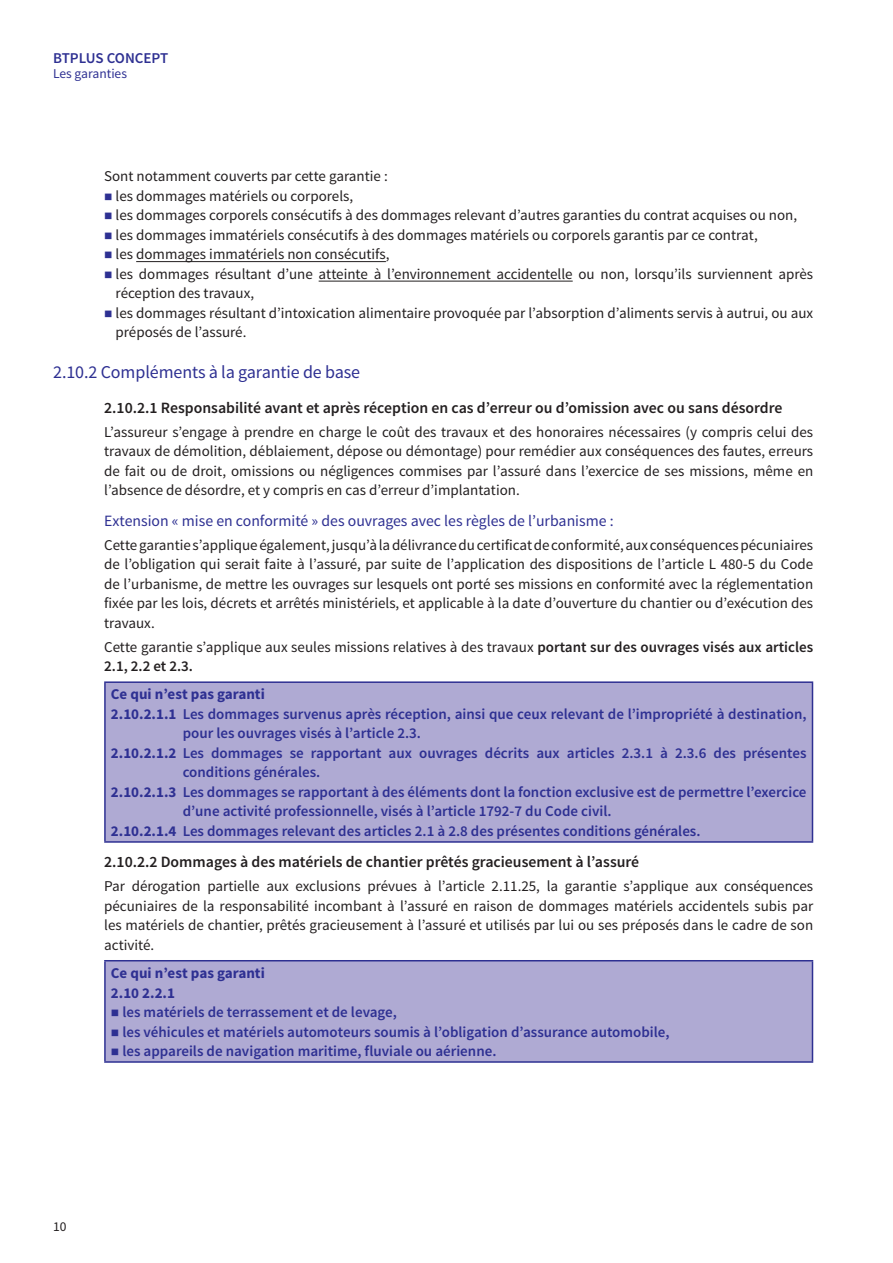
<style>
.page{position:relative;width:893px;height:1263px;background:#fff}
.page>*{position:absolute;margin:0;border:0;box-sizing:border-box;transform-origin:0 0}
.t1{font:18px "Source Sans Pro";letter-spacing:-.005em;color:#2e3092}
.t2{font:600 15.75px "Source Sans Pro";color:#231f20}
.t3{font:15.75px "Source Sans Pro";color:#2e3092}
.t4{font:15px/19.5px "Source Sans Pro";color:#231f20}
.t5{font:600 15px "Source Sans Pro";color:#2e3092}
.t6{font:700 15px/19.5px "Source Sans Pro";color:#2e3092}
.t7{font:13.5px "Source Sans Pro";color:#2e3092}
.t8{font:13.5px "Source Sans Pro";color:#231f20}
.s1{color:#2e3092}
.s2{font-weight:600}
.s3{font-weight:700}
</style>
<div class="page">
<hr style="left:136px;top:261px;width:250px;height:1px;background:#231f20">
<hr style="left:319px;top:281px;width:254px;height:1px;background:#231f20">
<div style="left:105px;top:682px;width:707px;height:160px;background:#afaad3"></div>
<hr style="left:104px;top:681px;width:709px;height:2px;background:#2e3092">
<hr style="left:104px;top:683px;width:2px;height:158px;background:#2e3092">
<hr style="left:812px;top:683px;width:1px;height:158px;background:#2e3092">
<hr style="left:104px;top:841px;width:709px;height:2px;background:#2e3092">
<div style="left:105px;top:961px;width:707px;height:101px;background:#afaad3"></div>
<hr style="left:104px;top:960px;width:709px;height:1px;background:#2e3092">
<hr style="left:104px;top:961px;width:2px;height:100px;background:#2e3092">
<hr style="left:812px;top:961px;width:1px;height:100px;background:#2e3092">
<hr style="left:104px;top:1061px;width:709px;height:2px;background:#2e3092">
<p class="t5" style="left:53px;top:51px;width:117px">BTPLUS CONCEPT</p>
<p class="t7" style="left:53px;top:67px;width:75px">Les garanties</p>
<p class="t4" style="left:104px;top:167px;width:285px">Sont notamment couverts par cette garantie :</p>
<p class="t4" style="left:104px;top:187px;width:251px"><span class="s1">■</span> les dommages matériels ou corporels,</p>
<p class="t4" style="left:104px;top:206px;width:694px"><span class="s1">■</span> les dommages corporels consécutifs à des dommages relevant d’autres garanties du contrat acquises ou non,</p>
<p class="t4" style="left:104px;top:226px;width:655px"><span class="s1">■</span> les dommages immatériels consécutifs à des dommages matériels ou corporels garantis par ce contrat,</p>
<p class="t4" style="left:104px;top:245px;width:287px"><span class="s1">■</span> les dommages immatériels non consécutifs,</p>
<p class="t4" style="left:116px;top:265px;width:699px;text-indent:-11px"><span class="s1">■</span> les dommages résultant d’une atteinte à l’environnement accidentelle ou non, lorsqu’ils surviennent après réception des travaux,</p>
<p class="t4" style="left:116px;top:304px;width:699px;text-indent:-11px"><span class="s1">■</span> les dommages résultant d’intoxication alimentaire provoquée par l’absorption d’aliments servis à autrui, ou aux préposés de l’assuré.</p>
<p class="t1" style="left:53px;top:363px;width:309px">2.10.2 Compléments à la garantie de base</p>
<p class="t2" style="left:104px;top:400px;width:680px">2.10.2.1 Responsabilité avant et après réception en cas d’erreur ou d’omission avec ou sans désordre</p>
<p class="t4" style="left:104px;top:423px;width:711px;text-align:justify">L’assureur s’engage à prendre en charge le coût des travaux et des honoraires nécessaires (y compris celui des travaux de démolition, déblaiement, dépose ou démontage) pour remédier aux conséquences des fautes, erreurs de fait ou de droit, omissions ou négligences commises par l’assuré dans l’exercice de ses missions, même en l’absence de désordre, et y compris en cas d’erreur d’implantation.</p>
<p class="t3" style="left:104px;top:513px;width:511px">Extension « mise en conformité » des ouvrages avec les règles de l’urbanisme :</p>
<p class="t4" style="left:104px;top:536px;width:711px;text-align:justify">Cette garantie s’applique également, jusqu’à la délivrance du certificat de conformité, aux conséquences pécuniaires de l’obligation qui serait faite à l’assuré, par suite de l’application des dispositions de l’article L 480-5 du Code de l’urbanisme, de mettre les ouvrages sur lesquels ont porté ses missions en conformité avec la réglementation fixée par les lois, décrets et arrêtés ministériels, et applicable à la date d’ouverture du chantier ou d’exécution des travaux.</p>
<p class="t4" style="left:104px;top:637px;width:711px">Cette garantie s’applique aux seules missions relatives à des travaux <span class="s2">portant sur des ouvrages visés aux articles<br>2.1, 2.2 et 2.3.</span></p>
<p class="t6" style="left:111px;top:685px;width:155px">Ce qui n’est pas garanti</p>
<p class="t5" style="left:111px;top:707px;width:697px"><span class="s3">2.10.2.1.1</span> Les dommages survenus après réception, ainsi que ceux relevant de l’impropriété à destination,</p>
<p class="t5" style="left:183px;top:726px;width:240px">pour les ouvrages visés à l’article 2.3.</p>
<p class="t5" style="left:111px;top:746px;width:697px"><span class="s3">2.10.2.1.2</span> Les dommages se rapportant aux ouvrages décrits aux articles 2.3.1 à 2.3.6 des présentes</p>
<p class="t5" style="left:183px;top:765px;width:139px">conditions générales.</p>
<p class="t5" style="left:111px;top:785px;width:697px"><span class="s3">2.10.2.1.3</span> Les dommages se rapportant à des éléments dont la fonction exclusive est de permettre l’exercice</p>
<p class="t5" style="left:183px;top:804px;width:430px">d’une activité professionnelle, visés à l’article 1792-7 du Code civil.</p>
<p class="t5" style="left:111px;top:824px;width:591px"><span class="s3">2.10.2.1.4</span> Les dommages relevant des articles 2.1 à 2.8 des présentes conditions générales.</p>
<p class="t2" style="left:104px;top:854px;width:537px">2.10.2.2 Dommages à des matériels de chantier prêtés gracieusement à l’assuré</p>
<p class="t4" style="left:104px;top:877px;width:711px;text-align:justify">Par dérogation partielle aux exclusions prévues à l’article 2.11.25, la garantie s’applique aux conséquences pécuniaires de la responsabilité incombant à l’assuré en raison de dommages matériels accidentels subis par les matériels de chantier, prêtés gracieusement à l’assuré et utilisés par lui ou ses préposés dans le cadre de son activité.</p>
<p class="t6" style="left:111px;top:964px;width:155px">Ce qui n’est pas garanti<br>2.10 2.2.1</p>
<p class="t5" style="left:111px;top:1005px;width:287px">■ les matériels de terrassement et de levage,</p>
<p class="t5" style="left:111px;top:1024px;width:560px">■ les véhicules et matériels automoteurs soumis à l’obligation d’assurance automobile,</p>
<p class="t5" style="left:111px;top:1044px;width:387px">■ les appareils de navigation maritime, fluviale ou aérienne.</p>
<p class="t8" style="left:53px;top:1220px;width:15px">10</p>
</div>
